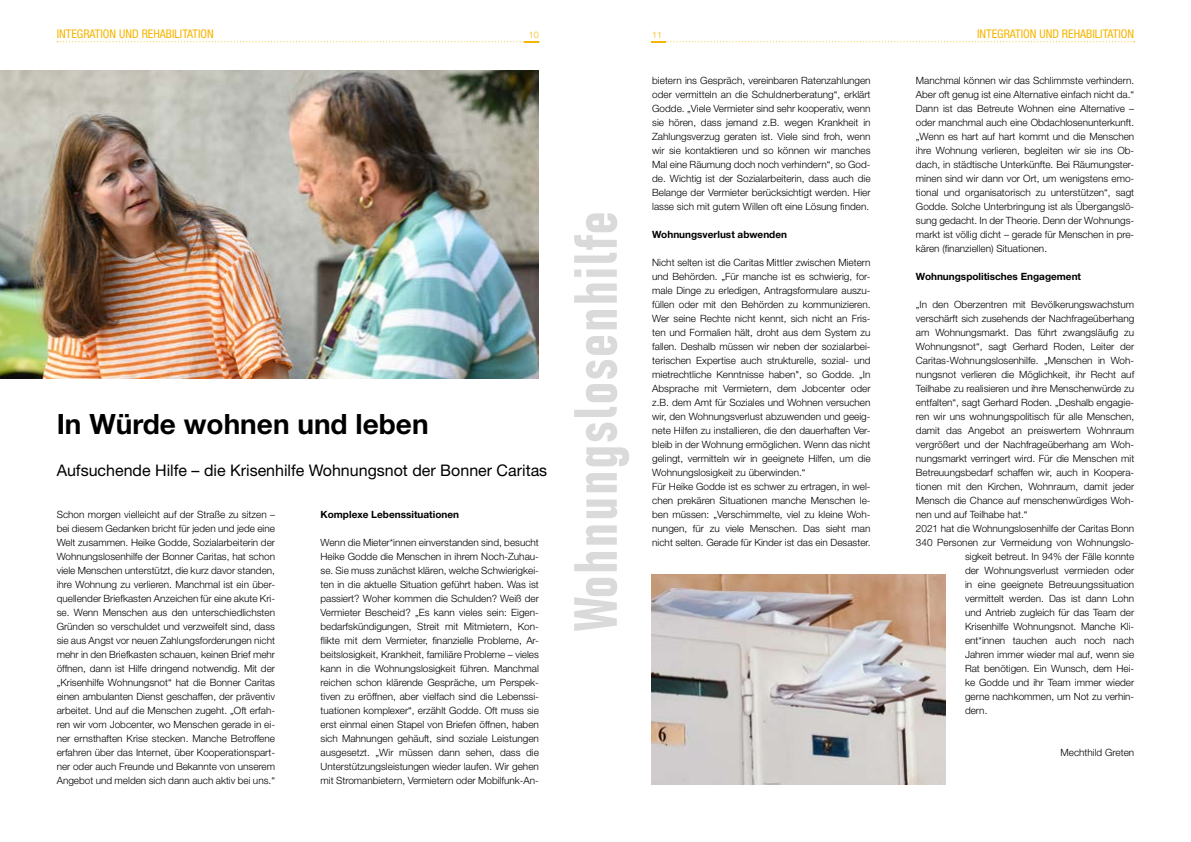
<style>
.page{position:relative;width:1191px;height:842px;background:#fff}
.page>*{position:absolute;margin:0;border:0;box-sizing:border-box;transform-origin:0 0}
.t1{font:60px "Bahnschrift";letter-spacing:.025em;color:#dadada}
.t2{font:700 28px "Helvetica Neue";color:#000}
.t3{font:16px "Helvetica Neue";color:#000}
.t4{font:condensed 12px "Helvetica Neue";color:#f7b500}
.t5{font:300 10px/14px "Helvetica Neue";color:#000;text-align:justify}
.t6{font:700 10px "Helvetica Neue";color:#000}
.t7{font:300 9px "Helvetica Neue";color:#f7b500}
</style>
<div class="page">
<svg style="left:57px;top:41px;width:482px;height:2px"></svg>
<svg style="left:651px;top:41px;width:483px;height:1px"></svg>
<img style="left:0;top:71px;width:539px;height:308px">
<img style="left:651px;top:574px;width:294px;height:210px">
<p class="t4" style="left:57px;top:27px;width:159px">INTEGRATION UND REHABILITATION</p>
<p class="t7" style="left:529px;top:29px;width:12px">10</p>
<p class="t7" style="left:652px;top:29px;width:12px">11</p>
<p class="t4" style="left:977px;top:27px;width:159px">INTEGRATION UND REHABILITATION</p>
<h2 class="t2" style="left:57px;top:407px;width:373px">In Würde wohnen und leben</h2>
<h3 class="t3" style="left:57px;top:461px;width:492px">Aufsuchende Hilfe – die Krisenhilfe Wohnungsnot der Bonner Caritas</h3>
<p class="t5" style="left:57px;top:507px;width:220px">Schon morgen vielleicht auf der Straße zu sitzen – bei diesem Gedanken bricht für jeden und jede eine Welt zusammen. Heike Godde, Sozialarbeiterin der Wohnungslosenhilfe der Bonner Caritas, hat schon viele Menschen unterstützt, die kurz davor standen, ihre Wohnung zu verlieren. Manchmal ist ein über&shy;quellender Briefkasten Anzeichen für eine akute Kri&shy;se. Wenn Menschen aus den unterschiedlichsten Gründen so verschuldet und verzweifelt sind, dass sie aus Angst vor neuen Zahlungsforderungen nicht mehr in den Briefkasten schauen, keinen Brief mehr öffnen, dann ist Hilfe dringend notwendig. Mit der „Krisenhilfe Wohnungsnot“ hat die Bonner Caritas einen ambulanten Dienst geschaffen, der präventiv arbeitet. Und auf die Menschen zugeht. „Oft erfah&shy;ren wir vom Jobcenter, wo Menschen gerade in ei&shy;ner ernsthaften Krise stecken. Manche Betroffene erfahren über das Internet, über Kooperationspart&shy;ner oder auch Freunde und Bekannte von unserem Angebot und melden sich dann auch aktiv bei uns.“</p>
<p class="t6" style="left:320px;top:508px;width:140px">Komplexe Lebenssituationen</p>
<p class="t5" style="left:320px;top:535px;width:220px">Wenn die Mieter*innen einverstanden sind, besucht Heike Godde die Menschen in ihrem Noch-Zuhau&shy;se. Sie muss zunächst klären, welche Schwierigkei&shy;ten in die aktuelle Situation geführt haben. Was ist passiert? Woher kommen die Schulden? Weiß der Vermieter Bescheid? „Es kann vieles sein: Eigen&shy;bedarfskündigungen, Streit mit Mitmietern, Kon&shy;flikte mit dem Vermieter, finanzielle Probleme, Ar&shy;beitslosigkeit, Krankheit, familiäre Probleme – vieles kann in die Wohnungslosigkeit führen. Manchmal reichen schon klärende Gespräche, um Perspek&shy;tiven zu eröffnen, aber vielfach sind die Lebenssi&shy;tuationen komplexer“, erzählt Godde. Oft muss sie erst einmal einen Stapel von Briefen öffnen, haben sich Mahnungen gehäuft, sind soziale Leistungen ausgesetzt. „Wir müssen dann sehen, dass die Unterstützungsleistungen wieder laufen. Wir gehen mit Stromanbietern, Vermietern oder Mobilfunk-An-</p>
<h1 class="t1" style="left:550px;top:631px;width:421px;rotate:-90deg">Wohnungslosenhilfe</h1>
<p class="t5" style="left:652px;top:73px;width:220px">bietern ins Gespräch, vereinbaren Ratenzahlungen oder vermitteln an die Schuldnerberatung“, erklärt Godde. „Viele Vermieter sind sehr kooperativ, wenn sie hören, dass jemand z.B. wegen Krankheit in Zahlungsverzug geraten ist. Viele sind froh, wenn wir sie kontaktieren und so können wir manches Mal eine Räumung doch noch verhindern“, so God&shy;de. Wichtig ist der Sozialarbeiterin, dass auch die Belange der Vermieter berücksichtigt werden. Hier lasse sich mit gutem Willen oft eine Lösung finden.</p>
<p class="t6" style="left:652px;top:228px;width:136px">Wohnungsverlust abwenden</p>
<p class="t5" style="left:652px;top:255px;width:220px;text-align:left">Nicht selten ist die Caritas Mittler zwischen Mietern und Behörden. „Für manche ist es schwierig, for&shy;male Dinge zu erledigen, Antragsformulare auszu&shy;füllen oder mit den Behörden zu kommunizieren.<br>Wer seine Rechte nicht kennt, sich nicht an Fris&shy;ten und Formalien hält, droht aus dem System zu fallen. Deshalb müssen wir neben der sozialarbei&shy;terischen Expertise auch strukturelle, sozial- und mietrechtliche Kenntnisse haben", so Godde. „In Absprache mit Vermietern, dem Jobcenter oder z.B. dem Amt für Soziales und Wohnen versuchen wir, den Wohnungsverlust abzuwenden und geeig&shy;nete Hilfen zu installieren, die den dauerhaften Ver&shy;bleib in der Wohnung ermöglichen. Wenn das nicht gelingt, vermitteln wir in geeignete Hilfen, um die Wohnungslosigkeit zu überwinden.“<br>Für Heike Godde ist es schwer zu ertragen, in wel&shy;chen prekären Situationen manche Menschen le&shy;ben müssen: „Verschimmelte, viel zu kleine Woh&shy;nungen, für zu viele Menschen. Das sieht man nicht selten. Gerade für Kinder ist das ein Desaster.</p>
<p class="t5" style="left:916px;top:73px;width:220px">Manchmal können wir das Schlimmste verhindern.<br>Aber oft genug ist eine Alternative einfach nicht da.“ Dann ist das Betreute Wohnen eine Alternative – oder manchmal auch eine Obdachlosenunterkunft. „Wenn es hart auf hart kommt und die Menschen ihre Wohnung verlieren, begleiten wir sie ins Ob&shy;dach, in städtische Unterkünfte. Bei Räumungster&shy;minen sind wir dann vor Ort, um wenigstens emo&shy;tional und organisatorisch zu unterstützen“, sagt Godde. Solche Unterbringung ist als Übergangslö&shy;sung gedacht. In der Theorie. Denn der Wohnungs&shy;markt ist völlig dicht – gerade für Menschen in pre&shy;kären (finanziellen) Situationen.</p>
<p class="t6" style="left:916px;top:270px;width:167px">Wohnungspolitisches Engagement</p>
<p class="t5" style="left:916px;top:297px;width:220px">„In den Oberzentren mit Bevölkerungswachstum</p>
<p class="t5" style="left:916px;top:311px;width:220px">verschärft sich zusehends der Nachfrageüberhang</p>
<p class="t5" style="left:916px;top:325px;width:220px">am Wohnungsmarkt. Das führt zwangsläufig zu</p>
<p class="t5" style="left:916px;top:339px;width:220px">Wohnungsnot“, sagt Gerhard Roden, Leiter der</p>
<p class="t5" style="left:916px;top:353px;width:220px">Caritas-Wohnungslosenhilfe. „Menschen in Woh-</p>
<p class="t5" style="left:916px;top:367px;width:220px">nungsnot verlieren die Möglichkeit, ihr Recht auf</p>
<p class="t5" style="left:916px;top:381px;width:220px">Teilhabe zu realisieren und ihre Menschenwürde zu</p>
<p class="t5" style="left:916px;top:395px;width:220px">entfalten“, sagt Gerhard Roden. „Deshalb engagie-</p>
<p class="t5" style="left:916px;top:409px;width:220px">ren wir uns wohnungspolitisch für alle Menschen,</p>
<p class="t5" style="left:916px;top:423px;width:220px">damit das Angebot an preiswertem Wohnraum</p>
<p class="t5" style="left:916px;top:437px;width:220px">vergrößert und der Nachfrageüberhang am Woh-</p>
<p class="t5" style="left:916px;top:451px;width:220px">nungsmarkt verringert wird. Für die Menschen mit</p>
<p class="t5" style="left:916px;top:465px;width:220px">Betreuungsbedarf schaffen wir, auch in Koopera-</p>
<p class="t5" style="left:916px;top:479px;width:220px">tionen mit den Kirchen, Wohnraum, damit jeder</p>
<p class="t5" style="left:916px;top:493px;width:220px">Mensch die Chance auf menschenwürdiges Woh-</p>
<p class="t5" style="left:916px;top:507px;width:113px">nen und auf Teilhabe hat.“</p>
<p class="t5" style="left:916px;top:521px;width:220px">2021 hat die Wohnungslosenhilfe der Caritas Bonn</p>
<p class="t5" style="left:916px;top:535px;width:220px">340 Personen zur Vermeidung von Wohnungslo-</p>
<p class="t5" style="left:965px;top:549px;width:171px">sigkeit betreut. In 94% der Fälle konnte</p>
<p class="t5" style="left:965px;top:563px;width:171px">der Wohnungsverlust vermieden oder</p>
<p class="t5" style="left:965px;top:577px;width:171px">in eine geeignete Betreuungssituation</p>
<p class="t5" style="left:965px;top:591px;width:171px">vermittelt werden. Das ist dann Lohn</p>
<p class="t5" style="left:965px;top:605px;width:171px">und Antrieb zugleich für das Team der</p>
<p class="t5" style="left:965px;top:619px;width:171px">Krisenhilfe Wohnungsnot. Manche Kli-</p>
<p class="t5" style="left:965px;top:633px;width:171px">ent*innen tauchen auch noch nach</p>
<p class="t5" style="left:965px;top:647px;width:171px">Jahren immer wieder mal auf, wenn sie</p>
<p class="t5" style="left:965px;top:661px;width:171px">Rat benötigen. Ein Wunsch, dem Hei-</p>
<p class="t5" style="left:965px;top:675px;width:171px">ke Godde und ihr Team immer wieder</p>
<p class="t5" style="left:965px;top:689px;width:171px">gerne nachkommen, um Not zu verhin-</p>
<p class="t5" style="left:965px;top:703px;width:24px">dern.</p>
<p class="t5" style="left:1060px;top:745px;width:75px">Mechthild Greten</p>
</div>
